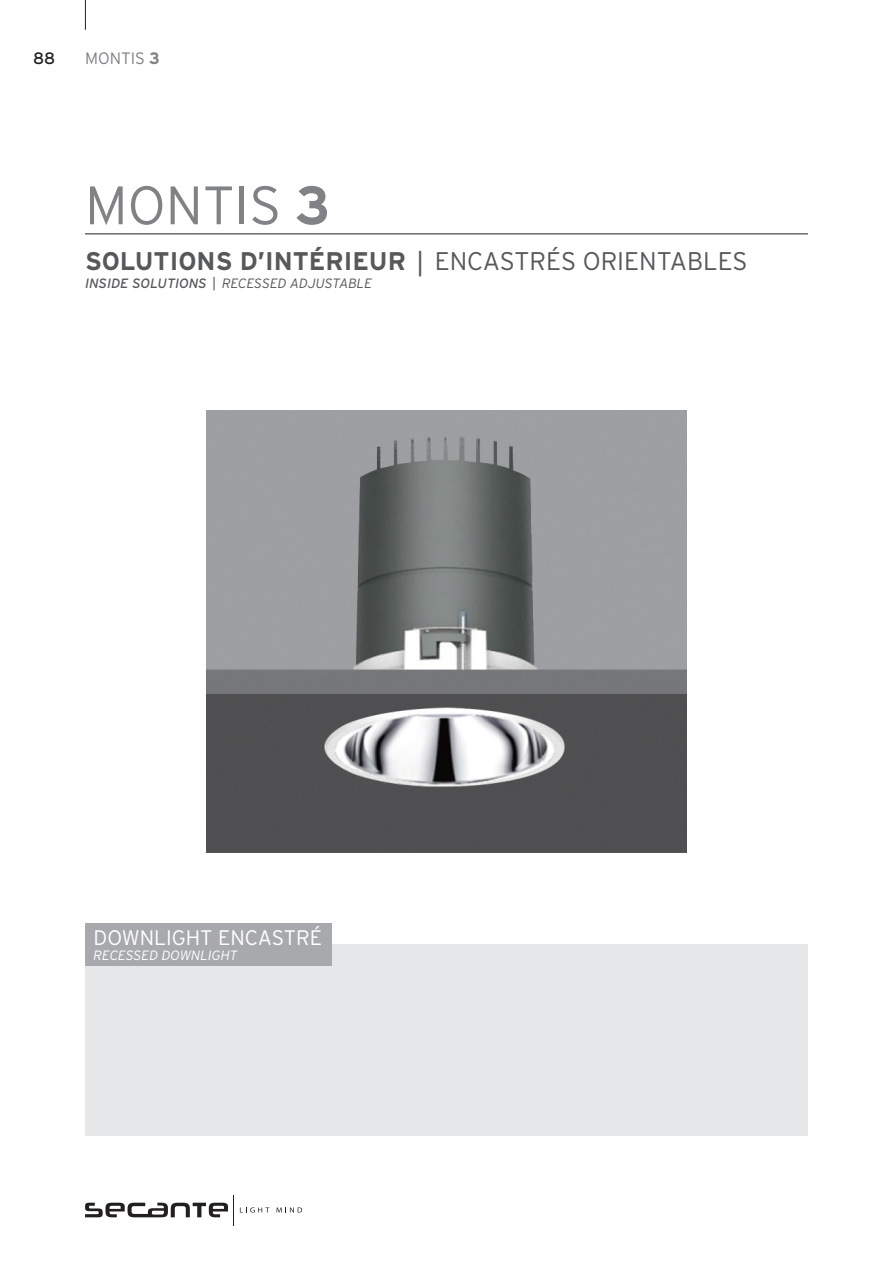
<style>
.page{position:relative;width:893px;height:1263px;background:#fff}
.page>*{position:absolute;margin:0;border:0;box-sizing:border-box;transform-origin:0 0}
.t1{font:300 54px "Interstate";color:#808285}
.t2{font:700 25.5px "Interstate";color:#57585a}
.t3{font:300 21px "Interstate";color:#fff}
.t4{font:300 16.5px "Interstate";color:#808285}
.t5{font:16.5px "Interstate";color:#231f20}
.t6{font:italic 300 13.5px "Interstate";color:#57585a}
.t7{font:italic 300 13.5px "Interstate";color:#fff}
.s1{font-weight:700}
.s2{font-family:"ITC Avant Garde Std";font-weight:400}
.s3{font-weight:300}
.s4{font-weight:400}
.s5{font-family:"ITC Avant Garde Std";font-weight:400;font-style:normal}
</style>
<div class="page">
<img style="left:206px;top:410px;width:481px;height:443px">
<div style="left:85px;top:944px;width:723px;height:191px;background:#e6e7e9"></div>
<hr style="left:85px;top:0;width:1px;height:30px;background:#231f20">
<hr style="left:85px;top:233px;width:723px;height:1px;background:#231f20">
<div style="left:85px;top:923px;width:247px;height:42px;background:#a8a9ad"></div>
<svg style="left:85px;top:1203px;width:143px;height:14px"></svg>
<hr style="left:234px;top:1195px;width:1px;height:30px;background:#231f20">
<svg style="left:240px;top:1207px;width:29px;height:5px"></svg>
<svg style="left:276px;top:1207px;width:26px;height:5px"></svg>
<p class="t5" style="left:33px;top:49px;width:24px">88</p>
<p class="t4" style="left:85px;top:49px;width:76px">MONTIS <span class="s1">3</span></p>
<p class="t1" style="left:85px;top:175px;width:247px">MONTIS <span class="s1">3</span></p>
<p class="t2" style="left:85px;top:247px;width:664px">SOLUTIONS D’INTÉRIEUR <span class="s2">|</span> <span class="s3">ENCASTRÉS ORIENTABLES</span></p>
<p class="t6" style="left:85px;top:276px;width:289px"><span class="s4">INSIDE SOLUTIONS</span> <span class="s5">|</span> RECESSED ADJUSTABLE</p>
<p class="t3" style="left:94px;top:926px;width:230px">DOWNLIGHT ENCASTRÉ</p>
<p class="t7" style="left:94px;top:948px;width:146px">RECESSED DOWNLIGHT</p>
</div>
